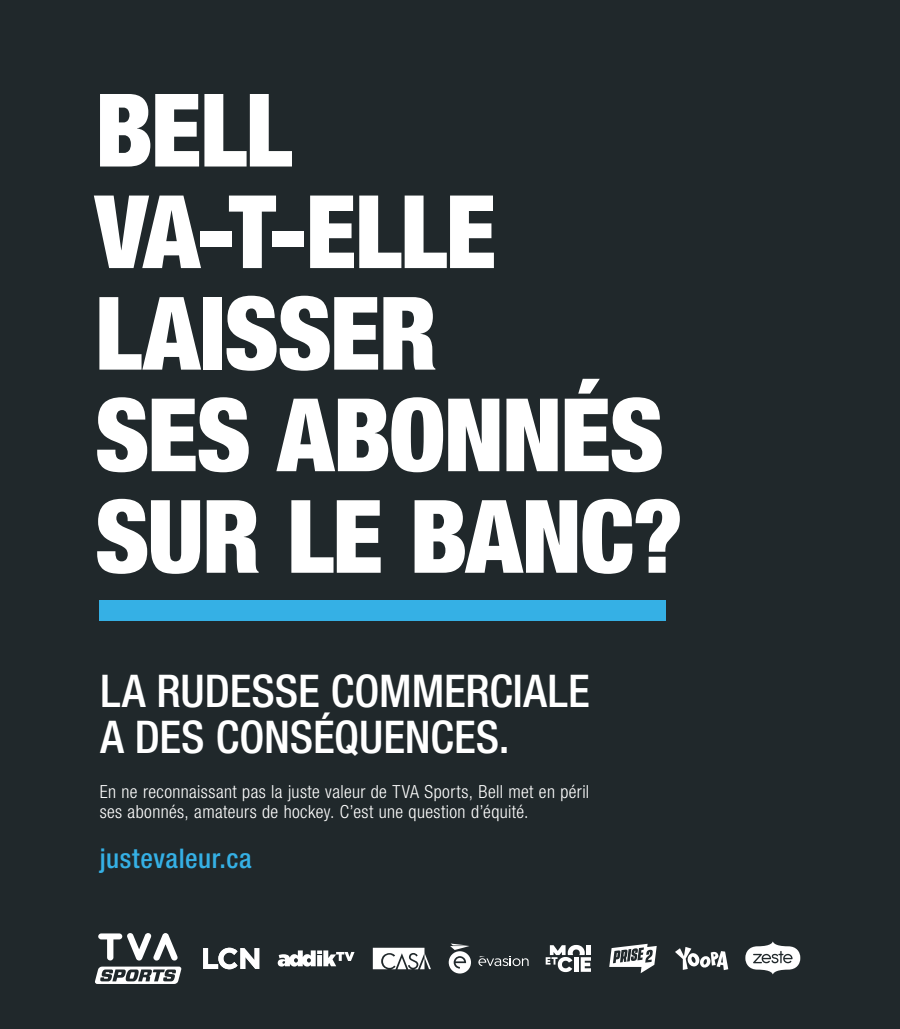
<style>
.page{position:relative;width:900px;height:1029px;background:#20282b}
.page>*{position:absolute;margin:0;border:0;box-sizing:border-box;transform-origin:0 0}
.t1{font:900 condensed 101.5px/101.5px "Helvetica Neue";letter-spacing:-.015em;color:#fff}
.t2{font:500 condensed 45.12px/45.1px "Helvetica Neue LT Std";letter-spacing:-.005em;color:#fff}
.t3{font:500 condensed 27.12px "Helvetica Neue LT Std";letter-spacing:.02em;color:#35b0e5}
.t4{font:300 condensed 18px/20.2px "Helvetica Neue LT Std";letter-spacing:.02em;color:#fff}
</style>
<div class="page">
<svg style="left:95px;top:933px;width:86px;height:51px"></svg>
<svg style="left:278px;top:950px;width:77px;height:16px"></svg>
<svg style="left:546px;top:945px;width:45px;height:27px"></svg>
<svg style="left:675px;top:947px;width:53px;height:23px"></svg>
<svg style="left:373px;top:947px;width:58px;height:22px"></svg>
<svg style="left:203px;top:947px;width:56px;height:22px"></svg>
<svg style="left:609px;top:944px;width:48px;height:29px"></svg>
<svg style="left:745px;top:941px;width:55px;height:33px"></svg>
<svg style="left:449px;top:943px;width:22px;height:30px"></svg>
<svg style="left:478px;top:956px;width:51px;height:10px"></svg>
<div style="left:99px;top:600px;width:567px;height:20px;background:#35b0e5"></div>
<h1 class="t1" style="left:95px;top:74px;width:590px">BELL<br>VA-T-ELLE<br>LAISSER<br>SES ABONNÉS<br>SUR LE BANC?</h1>
<h2 class="t2" style="left:100px;top:668px;width:491px">LA RUDESSE COMMERCIALE<br>A DES CONSÉQUENCES.</h2>
<p class="t4" style="left:100px;top:781px;width:491px">En ne reconnaissant pas la juste valeur de TVA Sports, Bell met en péril ses abonnés, amateurs de hockey. C’est une question d’équité.</p>
<h3 class="t3" style="left:100px;top:842px;width:154px">justevaleur.ca</h3>
</div>
